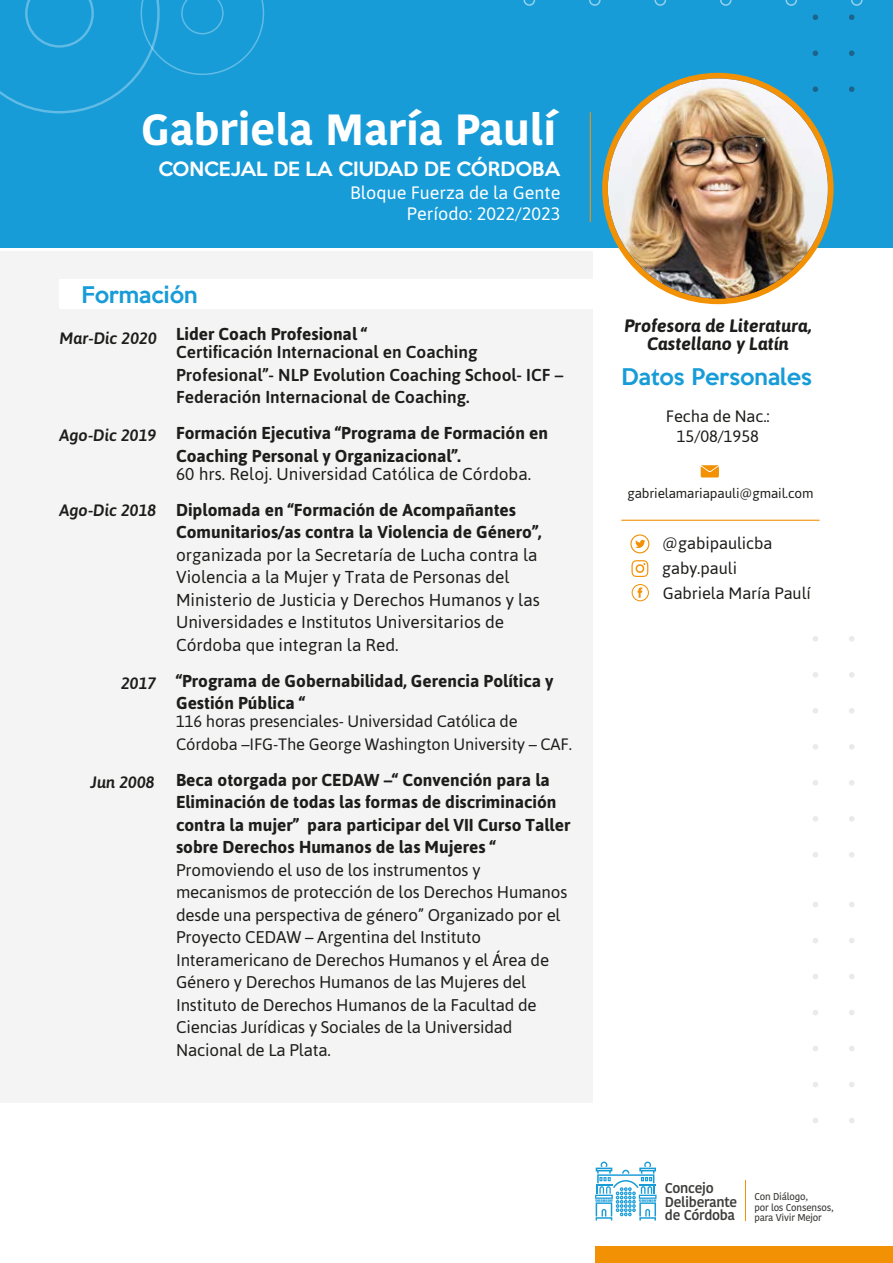
<style>
.page{position:relative;width:893px;height:1263px;background:#fff}
.page>*{position:absolute;margin:0;border:0;box-sizing:border-box;transform-origin:0 0}
.t1{font:700 43.5px "Kohinoor Bangla";color:#fff}
.t2{font:500 21px "Keep Calm";color:#189cd8}
.t3{font:18px/21.6px "Asap";color:#fff;text-align:right}
.t4{font:italic 700 18px/18px "Asap";color:#1d1d1b;text-align:center}
.t5{font:500 18px "Keep Calm";color:#fff}
.t6{font:700 17.25px/22.5px "Asap";color:#1d1d1b}
.t7{font:17.25px/22.5px "Asap";color:#1d1d1b}
.t8{font:500 17.25px/22.5px "Asap";color:#1d1d1b}
.t9{font:16.95px/22.5px "Asap";letter-spacing:-.01em;color:#1d1d1b}
.t10{font:16.5px/24.6px "Asap";letter-spacing:-.01em;color:#1d1d1b}
.t11{font:italic 500 16.5px "Asap";color:#1d1d1b}
.t12{font:600 14.25px/13.5px "Kohinoor Bangla";letter-spacing:-.02em;color:#3d3d3b}
.t13{font:13.5px "Asap";letter-spacing:-.01em;color:#1d1d1b}
.t14{font:500 9.9px/10.1px "Kohinoor Bangla";letter-spacing:-.02em;color:#3d3d3b}
</style>
<div class="page">
<div style="left:0;top:251px;width:592px;height:852px;background:#f4f4f4"></div>
<div style="left:59px;top:279px;width:543px;height:30px;background:#fff"></div>
<div style="left:0;top:0;width:893px;height:247px;background:#189cd8"></div>
<div style="left:595px;top:1246px;width:298px;height:17px;background:#f29104"></div>
<svg style="left:813px;top:14px;width:5px;height:6px"></svg>
<svg style="left:849px;top:14px;width:5px;height:6px"></svg>
<svg style="left:813px;top:50px;width:5px;height:6px"></svg>
<svg style="left:849px;top:50px;width:5px;height:6px"></svg>
<svg style="left:813px;top:86px;width:5px;height:6px"></svg>
<svg style="left:849px;top:86px;width:5px;height:6px"></svg>
<svg style="left:813px;top:902px;width:5px;height:5px"></svg>
<svg style="left:849px;top:902px;width:5px;height:5px"></svg>
<svg style="left:813px;top:938px;width:5px;height:5px"></svg>
<svg style="left:849px;top:938px;width:5px;height:5px"></svg>
<svg style="left:813px;top:974px;width:5px;height:5px"></svg>
<svg style="left:849px;top:974px;width:5px;height:5px"></svg>
<svg style="left:813px;top:1010px;width:5px;height:5px"></svg>
<svg style="left:849px;top:1010px;width:5px;height:5px"></svg>
<svg style="left:813px;top:1046px;width:5px;height:5px"></svg>
<svg style="left:849px;top:1046px;width:5px;height:5px"></svg>
<svg style="left:813px;top:1082px;width:5px;height:5px"></svg>
<svg style="left:849px;top:1082px;width:5px;height:5px"></svg>
<svg style="left:813px;top:1118px;width:5px;height:5px"></svg>
<svg style="left:849px;top:1118px;width:5px;height:5px"></svg>
<svg style="left:813px;top:636px;width:5px;height:6px"></svg>
<svg style="left:849px;top:636px;width:5px;height:6px"></svg>
<svg style="left:813px;top:672px;width:5px;height:6px"></svg>
<svg style="left:849px;top:672px;width:5px;height:6px"></svg>
<svg style="left:813px;top:708px;width:5px;height:6px"></svg>
<svg style="left:849px;top:708px;width:5px;height:6px"></svg>
<svg style="left:813px;top:744px;width:5px;height:6px"></svg>
<svg style="left:849px;top:744px;width:5px;height:6px"></svg>
<svg style="left:813px;top:780px;width:5px;height:5px"></svg>
<svg style="left:849px;top:780px;width:5px;height:5px"></svg>
<svg style="left:813px;top:816px;width:5px;height:5px"></svg>
<svg style="left:849px;top:816px;width:5px;height:5px"></svg>
<svg style="left:813px;top:852px;width:5px;height:5px"></svg>
<svg style="left:849px;top:852px;width:5px;height:5px"></svg>
<svg style="left:0;top:0;width:264px;height:113px"></svg>
<hr style="left:745px;top:1180px;width:1px;height:41px;background:#f29104">
<svg style="left:595px;top:1161px;width:61px;height:59px"></svg>
<svg style="left:602px;top:73px;width:232px;height:231px;fill:#f29104"></svg>
<hr style="left:590px;top:112px;width:1px;height:110px;background:#f29104">
<hr style="left:621px;top:520px;width:198px;height:1px;background:#f29104">
<svg style="left:851px;top:0;width:12px;height:6px"></svg>
<svg style="left:785px;top:0;width:12px;height:6px"></svg>
<svg style="left:720px;top:0;width:12px;height:6px"></svg>
<svg style="left:654px;top:0;width:12px;height:6px"></svg>
<svg style="left:589px;top:0;width:12px;height:6px"></svg>
<svg style="left:523px;top:0;width:12px;height:6px"></svg>
<svg style="left:631px;top:560px;width:17px;height:17px"></svg>
<img style="left:608px;top:78px;width:220px;height:220px;border-radius:110px">
<svg style="left:630px;top:534px;width:19px;height:19px"></svg>
<svg style="left:701px;top:465px;width:18px;height:12px"></svg>
<svg style="left:632px;top:584px;width:17px;height:17px"></svg>
<h1 class="t1" style="left:141px;top:91px;width:416px">Gabriela María Paulí</h1>
<p class="t5" style="left:158px;top:153px;width:403px">CONCEJAL DE LA CIUDAD DE CÓRDOBA</p>
<p class="t3" style="left:350px;top:181px;width:212px">Bloque Fuerza de la Gente<br>Período: 2022/2023</p>
<p class="t2" style="left:82px;top:276px;width:117px">Formación</p>
<p class="t11" style="left:60px;top:328px;width:99px">Mar-Dic 2020</p>
<p class="t11" style="left:60px;top:424px;width:98px">Ago-Dic 2019</p>
<p class="t11" style="left:60px;top:499px;width:98px">Ago-Dic 2018</p>
<p class="t11" style="left:121px;top:672px;width:37px">2017</p>
<p class="t11" style="left:90px;top:771px;width:66px">Jun 2008</p>
<p class="t6" style="left:176px;top:322px;width:193px">Lider Coach Profesional “</p>
<p class="t8" style="left:176px;top:340px;width:389px">Certificación Internacional en Coaching<br>Profesional”- NLP Evolution Coaching School- ICF –<br>Federación Internacional de Coaching.</p>
<p class="t6" style="left:176px;top:421px;width:373px">Formación Ejecutiva “Programa de Formación en<br>Coaching Personal y Organizacional”.</p>
<p class="t7" style="left:176px;top:462px;width:357px">60 hrs. Reloj. Universidad Católica de Córdoba.</p>
<p class="t6" style="left:176px;top:498px;width:367px">Diplomada en “Formación de Acompañantes<br>Comunitarios/as contra la Violencia de Género”,</p>
<p class="t7" style="left:176px;top:543px;width:365px">organizada por la Secretaría de Lucha contra la Violencia a la Mujer y Trata de Personas del Ministerio de Justicia y Derechos Humanos y las Universidades e Institutos Universitarios de Córdoba que integran la Red.</p>
<p class="t6" style="left:176px;top:669px;width:379px">“Programa de Gobernabilidad, Gerencia Política y<br>Gestión Pública “</p>
<p class="t10" style="left:176px;top:710px;width:397px;line-height:22.5px">116 horas presenciales- Universidad Católica de<br>Córdoba –IFG-The George Washington University – CAF.</p>
<p class="t6" style="left:176px;top:768px;width:396px">Beca otorgada por CEDAW –“ Convención para la Eliminación de todas las formas de discriminación contra la mujer” para participar del VII Curso Taller sobre Derechos Humanos de las Mujeres “</p>
<p class="t9" style="left:176px;top:858px;width:393px">Promoviendo el uso de los instrumentos y mecanismos de protección de los Derechos Humanos desde una perspectiva de género” Organizado por el Proyecto CEDAW – Argentina del Instituto Interamericano de Derechos Humanos y el Área de Género y Derechos Humanos de las Mujeres del Instituto de Derechos Humanos de la Facultad de Ciencias Jurídicas y Sociales de la Universidad Nacional de La Plata.</p>
<p class="t4" style="left:624px;top:316px;width:189px">Profesora de Literatura,<br>Castellano y Latín</p>
<p class="t2" style="left:621px;top:359px;width:192px">Datos Personales</p>
<p class="t10" style="left:666px;top:406px;width:105px;line-height:19.5px;text-align:center">Fecha de Nac.:<br>15/08/1958</p>
<p class="t13" style="left:627px;top:485px;width:188px">gabrielamariapauli@gmail.com</p>
<p class="t10" style="left:662px;top:531px;width:150px">@gabipaulicba gaby.pauli<br>Gabriela María Paulí</p>
<p class="t12" style="left:665px;top:1181px;width:74px">Concejo<br>Deliberante de Córdoba</p>
<p class="t14" style="left:754px;top:1191px;width:81px">Con Diálogo,<br>por los Consensos, para Vivir Mejor</p>
</div>
